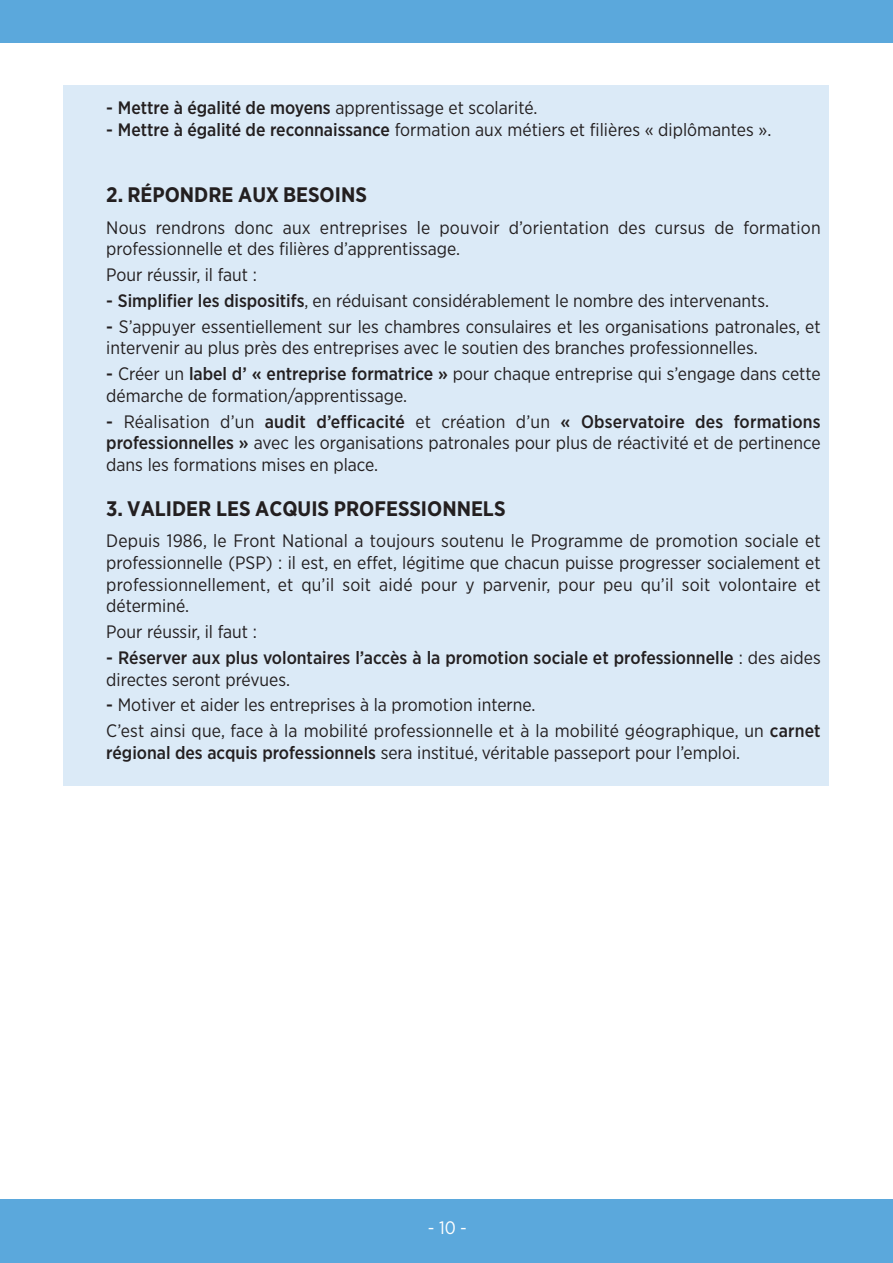
<style>
.page{position:relative;width:893px;height:1263px;background:#fff}
.page>*{position:absolute;margin:0;border:0;box-sizing:border-box;transform-origin:0 0}
.t1{font:700 21px "Gotham Narrow";color:#231f20}
.t2{font:18px/21.6px "Gotham Narrow";color:#231f20}
.t3{font:500 18px/21.6px "Gotham Narrow";color:#231f20}
.t4{font:18px "Gotham Narrow";color:#fff}
.s1{font-weight:500}
.s2{font-weight:400}
</style>
<div class="page">
<div style="left:64px;top:85px;width:765px;height:701px;background:#dbeaf7"></div>
<div style="left:0;top:0;width:893px;height:43px;background:#5ba8dc"></div>
<div style="left:0;top:1199px;width:893px;height:64px;background:#5ba8dc"></div>
<p class="t2" style="left:106px;top:97px;width:433px"><span class="s1">- Mettre à égalité de moyens</span> apprentissage et scolarité.</p>
<p class="t2" style="left:106px;top:119px;width:666px"><span class="s1">- Mettre à égalité de reconnaissance</span> formation aux métiers et filières « diplômantes ».</p>
<p class="t1" style="left:106px;top:181px;width:262px">2. RÉPONDRE AUX BESOINS</p>
<p class="t2" style="left:106px;top:216px;width:716px">Nous rendrons donc aux entreprises le pouvoir d’orientation des cursus de formation professionnelle et des filières d’apprentissage.</p>
<p class="t2" style="left:106px;top:264px;width:152px">Pour réussir, il faut :</p>
<p class="t2" style="left:106px;top:289px;width:664px"><span class="s1">- Simplifier les dispositifs</span>, en réduisant considérablement le nombre des intervenants.</p>
<p class="t2" style="left:106px;top:315px;width:716px"><span class="s1">-</span> S’appuyer essentiellement sur les chambres consulaires et les organisations patronales, et intervenir au plus près des entreprises avec le soutien des branches professionnelles.</p>
<p class="t2" style="left:106px;top:363px;width:716px"><span class="s1">-</span> Créer un <span class="s1">label d’ « entreprise formatrice »</span> pour chaque entreprise qui s’engage dans cette démarche de formation/apprentissage.</p>
<p class="t2" style="left:106px;top:410px;width:716px;text-align:justify"><span class="s1">-</span> réalisation d’un <span class="s1">audit d’efficacité</span> et création d’un <span class="s1">« observatoire des formations professionnelles »</span> avec les organisations patronales pour plus de réactivité et de pertinence dans les formations mises en place.</p>
<p class="t1" style="left:106px;top:495px;width:401px">3. VALIDER LES ACQUIS PROFESSIONNELS</p>
<p class="t2" style="left:106px;top:530px;width:716px;text-align:justify">Depuis 1986, le Front National a toujours soutenu le Programme de promotion sociale et professionnelle (PSP) : il est, en effet, légitime que chacun puisse progresser socialement et professionnellement, et qu’il soit aidé pour y parvenir, pour peu qu’il soit volontaire et déterminé.</p>
<p class="t2" style="left:106px;top:621px;width:152px">Pour réussir, il faut :</p>
<p class="t3" style="left:106px;top:647px;width:716px">- Réserver aux plus volontaires l’accès à la promotion sociale et professionnelle <span class="s2">: des aides directes seront prévues.</span></p>
<p class="t2" style="left:106px;top:692px;width:716px;line-height:25.8px"><span class="s1">-</span> motiver et aider les entreprises à la promotion interne.<br>C’est ainsi que, face à la mobilité professionnelle et à la mobilité géographique, un <span class="s1">carnet</span></p>
<p class="t2" style="left:106px;top:741px;width:635px"><span class="s1">régional des acquis professionnels</span> sera institué, véritable passeport pour l’emploi.</p>
<p class="t4" style="left:428px;top:1217px;width:41px">-10-</p>
</div>
